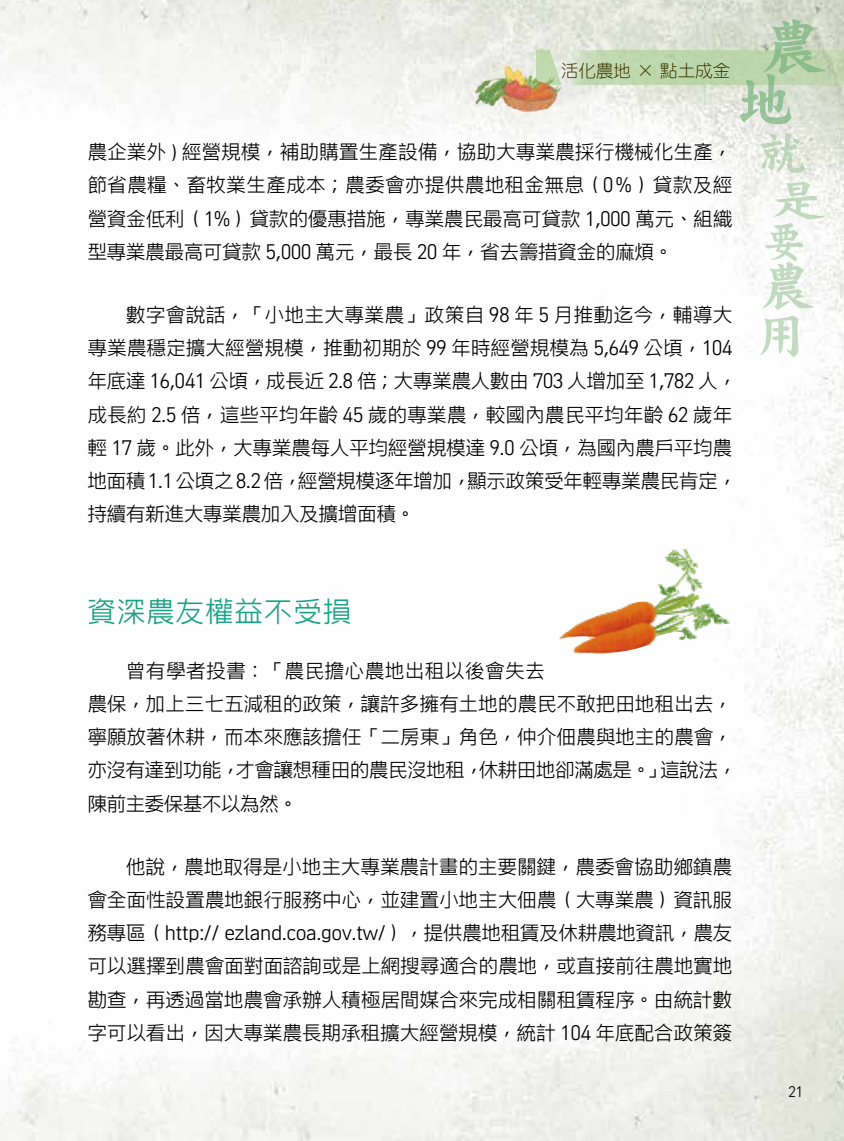
<style>
.page{position:relative;width:844px;height:1141px;background:#fff}
.page>*{position:absolute;margin:0;border:0;box-sizing:border-box;transform-origin:0 0}
.t1{font:500 28px "ARUD Jing Xi Hei B5 HK";letter-spacing:.05em;color:#17a185}
.t2{font:500 19.25px/33.2px "ARUD Jing Xi Hei B5 HK";letter-spacing:.01em;color:#000;text-align:justify}
.t3{font:17.5px "DF Yuan Std W3";color:#403903}
.t4{font:500 14px "ARUD Jing Xi Hei B5 HK";color:#000}
</style>
<div class="page">
<img style="left:0;top:0;width:843px;height:1141px">
<img style="left:559px;top:549px;width:170px;height:107px">
<svg style="left:536px;top:51px;width:307px;height:34px;fill:#bed7ac"></svg>
<img style="left:466px;top:54px;width:102px;height:63px">
<svg style="left:739px;top:19px;width:86px;height:105px"></svg>
<svg style="left:760px;top:133px;width:44px;height:40px"></svg>
<svg style="left:762px;top:182px;width:62px;height:128px"></svg>
<svg style="left:760px;top:316px;width:38px;height:41px"></svg>
<p class="t3" style="left:561px;top:62px;width:171px">活化農地 × 點土成金</p>
<p class="t2" style="left:88px;top:135px;width:646px">農企業外 ) 經營規模，補助購置生產設備，協助大專業農採行機械化生產，節省農糧、畜牧業生產成本；農委會亦提供農地租金無息（0％）貸款及經營資金低利（1%）貸款的優惠措施，專業農民最高可貸款 1,000 萬元、組織型專業農最高可貸款 5,000 萬元，最長 20 年，省去籌措資金的麻煩。</p>
<p class="t2" style="left:88px;top:298px;width:650px;text-align:left;text-indent:39px">數字會說話，「小地主大專業農」政策自 98 年 5 月推動迄今，輔導大專業農穩定擴大經營規模，推動初期於 99 年時經營規模為 5,649 公頃，104年底達 16,041 公頃，成長近 2.8 倍；大專業農人數由 703 人增加至 1,782 人，成長約 2.5 倍，這些平均年齡 45 歲的專業農，較國內農民平均年齡 62 歲年輕 17 歲。此外，大專業農每人平均經營規模達 9.0 公頃，為國內農戶平均農地面積 1.1 公頃之 8.2 倍，經營規模逐年增加，顯示政策受年輕專業農民肯定，持續有新進大專業農加入及擴增面積。</p>
<h1 class="t1" style="left:88px;top:594px;width:265px">資深農友權益不受損</h1>
<p class="t2" style="left:88px;top:654px;width:650px;text-align:left;text-indent:38px">曾有學者投書：「農民擔心農地出租以後會失去<br>農保，加上三七五減租的政策，讓許多擁有土地的農民不敢把田地租出去，寧願放著休耕，而本來應該擔任「二房東」角色，仲介佃農與地主的農會，亦沒有達到功能，才會讓想種田的農民沒地租，休耕田地卻滿處是。」這說法，陳前主委保基不以為然。</p>
<p class="t2" style="left:88px;top:850px;width:646px;text-indent:38px">他說，農地取得是小地主大專業農計畫的主要關鍵，農委會協助鄉鎮農會全面性設置農地銀行服務中心，並建置小地主大佃農（大專業農）資訊服務專區（http:// ezland.coa.gov.tw/），提供農地租賃及休耕農地資訊，農友可以選擇到農會面對面諮詢或是上網搜尋適合的農地，或直接前往農地實地勘查，再透過當地農會承辦人積極居間媒合來完成相關租賃程序。由統計數字可以看出，因大專業農長期承租擴大經營規模，統計 104 年底配合政策簽</p>
<p class="t4" style="left:788px;top:1083px;width:16px">21</p>
</div>
